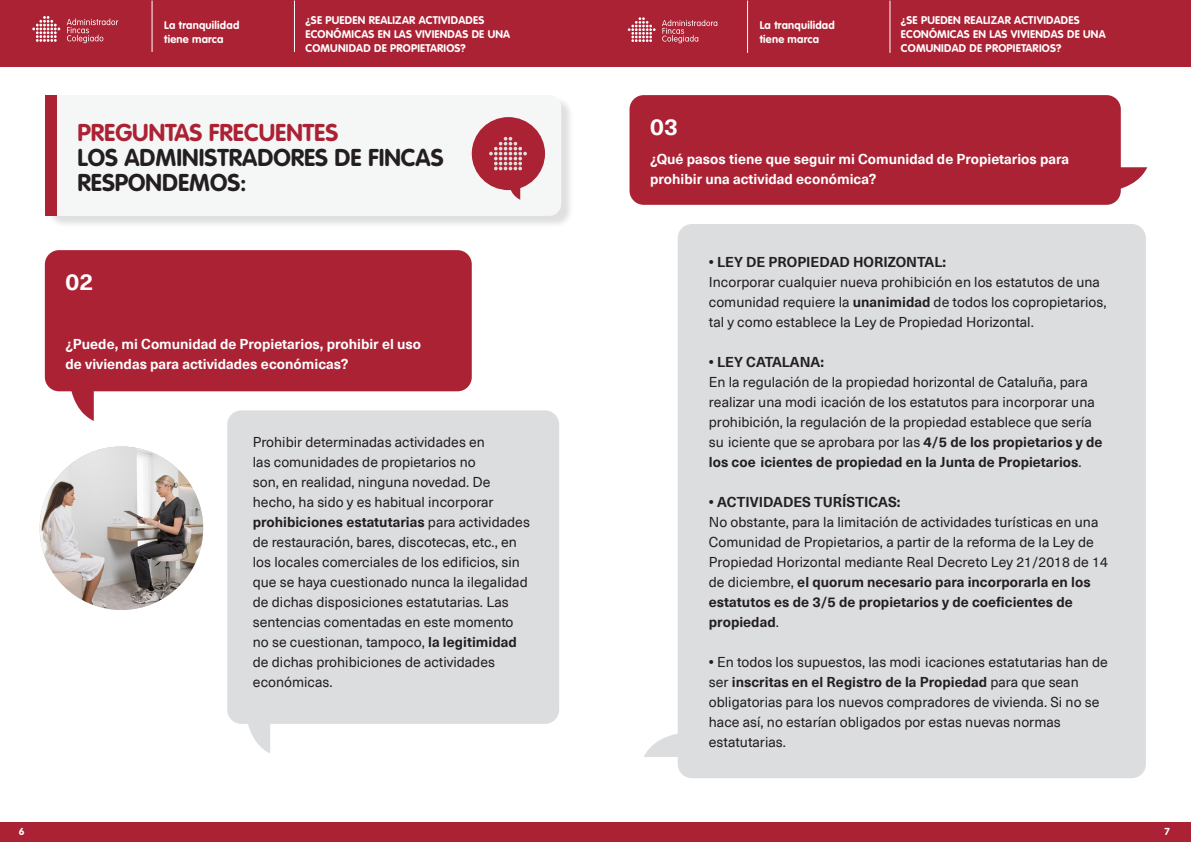
<style>
.page{position:relative;width:1191px;height:842px;background:#fff}
.page>*{position:absolute;margin:0;border:0;box-sizing:border-box;transform-origin:0 0}
.t1{font:700 24px "VAG Rounded";color:#231f20}
.t2{font:700 24px "VAG Rounded";color:#ab2234}
.t3{font:700 23px "Neue Haas Unica Pro";color:#fff}
.t4{font:14px/20px "Neue Haas Unica Pro";color:#231f20}
.t5{font:700 14px/20px "Neue Haas Unica Pro";color:#fff}
.t6{font:700 11px "VAG Rounded";letter-spacing:.02em;color:#fff}
.t7{font:700 10px "VAG Rounded";color:#fff}
.s1{font-weight:700}
</style>
<div class="page">
<div style="left:0;top:822px;width:595px;height:20px;background:#ab2234"></div>
<div style="left:595px;top:822px;width:596px;height:20px;background:#ab2234"></div>
<div style="left:227px;top:410px;width:332px;height:314px;background:#dcdddf;border-radius:14px"></div>
<div style="left:677px;top:224px;width:468px;height:554px;background:#dcdddf;border-radius:14px"></div>
<div style="left:45px;top:250px;width:427px;height:141px;background:#ab2234;border-radius:14px"></div>
<div style="left:629px;top:95px;width:491px;height:110px;background:#ab2234;border-radius:14px"></div>
<div style="left:46px;top:97px;width:527px;height:131px;background:#231f20;opacity:.75"></div>
<div style="left:45px;top:95px;width:516px;height:121px;background:#f5f6f6;border-radius:12px"></div>
<div style="left:45px;top:95px;width:11px;height:121px;background:#ab2234"></div>
<div style="left:472px;top:117px;width:73px;height:73px;background:#ab2234;border-radius:50%"></div>
<svg style="left:508px;top:188px;width:12px;height:12px"></svg>
<svg style="left:489px;top:137px;width:38px;height:33px"></svg>
<svg style="left:1120px;top:167px;width:27px;height:24px"></svg>
<svg style="left:70px;top:391px;width:24px;height:30px"></svg>
<svg style="left:644px;top:733px;width:34px;height:24px"></svg>
<svg style="left:248px;top:724px;width:22px;height:29px"></svg>
<img style="left:40px;top:446px;width:163px;height:164px;border-radius:82px">
<div style="left:0;top:0;width:595px;height:67px;background:#ab2234"></div>
<svg style="left:32px;top:16px;width:28px;height:26px"></svg>
<svg style="left:67px;top:18px;width:51px;height:25px"></svg>
<hr style="left:294px;top:1px;width:1px;height:51px;background:#fff">
<hr style="left:152px;top:1px;width:1px;height:51px;background:#fff">
<div style="left:595px;top:0;width:596px;height:67px;background:#ab2234"></div>
<hr style="left:889px;top:1px;width:1px;height:52px;background:#fff">
<hr style="left:747px;top:1px;width:1px;height:52px;background:#fff">
<svg style="left:628px;top:17px;width:27px;height:25px"></svg>
<svg style="left:662px;top:20px;width:55px;height:23px"></svg>
<p class="t6" style="left:164px;top:18px;width:77px">La tranquilidad</p>
<p class="t6" style="left:164px;top:32px;width:61px">tiene marca</p>
<p class="t6" style="left:305px;top:14px;width:180px">¿SE PUEDEN REALIZAR ACTIVIDADES</p>
<p class="t6" style="left:305px;top:28px;width:206px">ECONÓMICAS EN LAS VIVIENDAS DE UNA</p>
<p class="t6" style="left:305px;top:42px;width:162px">COMUNIDAD DE PROPIETARIOS?</p>
<p class="t2" style="left:78px;top:118px;width:262px">PREGUNTAS FRECUENTES</p>
<p class="t1" style="left:78px;top:143px;width:367px">LOS ADMINISTRADORES DE FINCAS</p>
<p class="t1" style="left:78px;top:168px;width:171px">RESPONDEMOS:</p>
<p class="t3" style="left:66px;top:268px;width:29px">02</p>
<p class="t5" style="left:66px;top:334px;width:357px">¿Puede, mi Comunidad de Propietarios, prohibir el uso de viviendas para actividades económicas?</p>
<p class="t4" style="left:253px;top:432px;width:278px">Prohibir determinadas actividades en<br>las comunidades de propietarios no<br>son, en realidad, ninguna novedad. De hecho, ha sido y es habitual incorporar <span class="s1">prohibiciones estatutarias</span> para actividades de restauración, bares, discotecas, etc., en los locales comerciales de los edificios, sin que se haya cuestionado nunca la ilegalidad de dichas disposiciones estatutarias. Las sentencias comentadas en este momento no se cuestionan, tampoco, <span class="s1">la legitimidad </span>de dichas prohibiciones de actividades económicas.</p>
<p class="t3" style="left:650px;top:113px;width:29px">03</p>
<p class="t6" style="left:759px;top:18px;width:77px">La tranquilidad</p>
<p class="t6" style="left:759px;top:32px;width:61px">tiene marca</p>
<p class="t6" style="left:901px;top:14px;width:180px">¿SE PUEDEN REALIZAR ACTIVIDADES</p>
<p class="t6" style="left:901px;top:28px;width:206px">ECONÓMICAS EN LAS VIVIENDAS DE UNA</p>
<p class="t6" style="left:901px;top:42px;width:162px">COMUNIDAD DE PROPIETARIOS?</p>
<p class="t5" style="left:650px;top:150px;width:420px">¿Qué pasos tiene que seguir mi Comunidad de Propietarios para prohibir una actividad económica?</p>
<p class="t4" style="left:709px;top:252px;width:399px"><span class="s1">• LEY DE PROPIEDAD HORIZONTAL:<br></span>Incorporar cualquier nueva prohibición en los estatutos de una comunidad requiere la <span class="s1">unanimidad</span> de todos los copropietarios, tal y como establece la Ley de Propiedad Horizontal.</p>
<p class="t4" style="left:709px;top:352px;width:395px"><span class="s1">• LEY CATALANA:<br></span>En la regulación de la propiedad horizontal de Cataluña, para realizar una modi icación de los estatutos para incorporar una prohibición, la regulación de la propiedad establece que sería su iciente que se aprobara por las <span class="s1">4/5 de los propietarios y de los coe icientes de propiedad en la Junta de Propietarios</span>.</p>
<p class="t4" style="left:709px;top:492px;width:400px"><span class="s1">• ACTIVIDADES TURÍSTICAS:<br></span>No obstante, para la limitación de actividades turísticas en una Comunidad de Propietarios, a partir de la reforma de la Ley de Propiedad Horizontal mediante Real Decreto Ley 21/2018 de 14 de diciembre, <span class="s1">el quorum necesario para incorporarla en los estatutos es de 3/5 de propietarios y de coeficientes de propiedad</span>.</p>
<p class="t4" style="left:709px;top:652px;width:400px"><span class="s1">•</span> En todos los supuestos, las modi icaciones estatutarias han de ser <span class="s1">inscritas en el Registro de la Propiedad</span> para que sean obligatorias para los nuevos compradores de vivienda. Si no se hace así, no estarían obligados por estas nuevas normas estatutarias.</p>
<p class="t7" style="left:19px;top:826px;width:7px">6</p>
<p class="t7" style="left:1164px;top:825px;width:7px">7</p>
</div>
